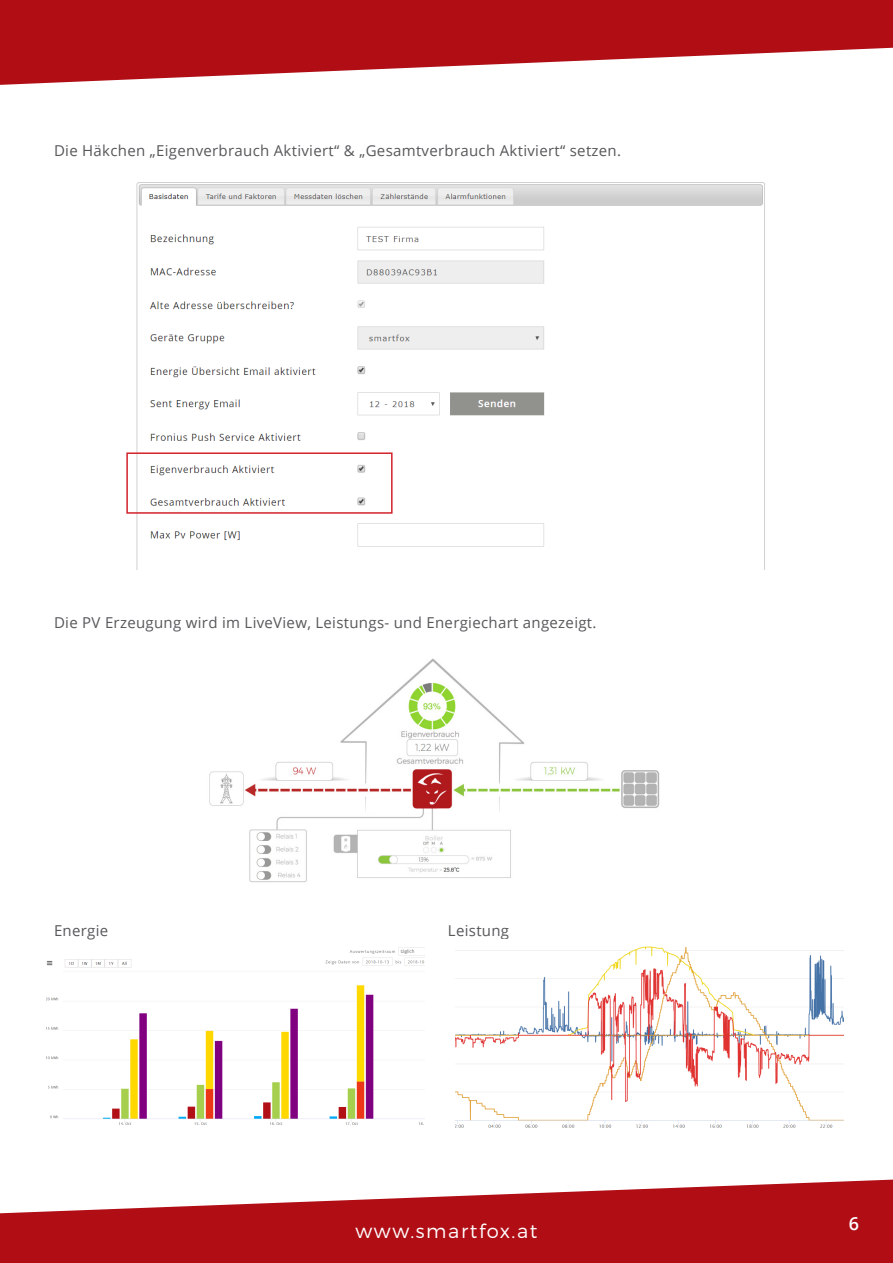
<style>
.page{position:relative;width:893px;height:1263px;background:#fff}
.page>*{position:absolute;margin:0;border:0;box-sizing:border-box;transform-origin:0 0}
.t1{font:300 19.5px "Montserrat";letter-spacing:.08em;color:#fff}
.t2{font:600 18px "Open Sans";color:#fff}
.BASE_TEXT{font:15px "Open Sans";letter-spacing:.02em;color:#57585a}
</style>
<div class="page">
<svg style="left:0;top:1179px;width:893px;height:84px;fill:#b00d15"></svg>
<img style="left:136px;top:182px;width:629px;height:387px">
<svg style="left:0;top:0;width:893px;height:85px;fill:#b00d15"></svg>
<div style="left:126px;top:452px;width:267px;height:62px;border:2px solid #d1232a"></div>
<img style="left:455px;top:946px;width:389px;height:182px">
<img style="left:47px;top:947px;width:377px;height:178px">
<img style="left:209px;top:658px;width:451px;height:225px">
<p class="BASE_TEXT" style="left:54px;top:140px;width:569px">Die Häkchen „Eigenverbrauch Aktiviert“ &amp; „Gesamtverbrauch Aktiviert“ setzen.</p>
<p class="BASE_TEXT" style="left:54px;top:612px;width:544px">Die PV Erzeugung wird im LiveView, Leistungs- und Energiechart angezeigt.</p>
<p class="BASE_TEXT" style="left:54px;top:920px;width:56px">Energie</p>
<p class="BASE_TEXT" style="left:448px;top:920px;width:63px">Leistung</p>
<h1 class="t1" style="left:355px;top:1219px;width:183px">www.smartfox.at</h1>
<p class="t2" style="left:849px;top:1211px;width:12px">6</p>
</div>
